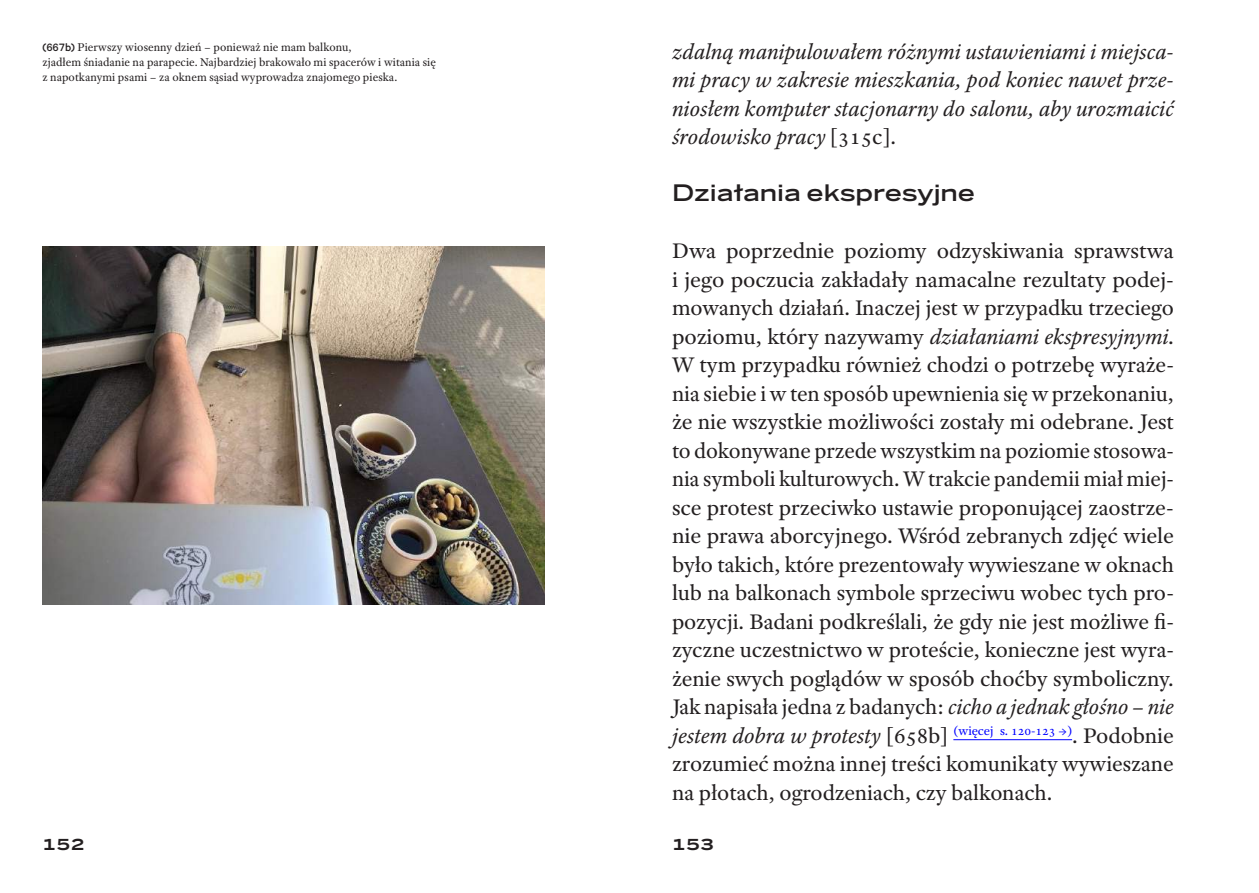
<style>
.page{position:relative;width:1259px;height:893px;background:#fff}
.page>*{position:absolute;margin:0;border:0;box-sizing:border-box;transform-origin:0 0}
.t1{font:22.5px/28.5px "Adobe Text Pro";letter-spacing:-.01em;color:#231f20;text-align:justify;scale:1.04 1}
.t2{font:italic 22.5px/28.5px "Adobe Text Pro";letter-spacing:-.005em;color:#231f20;text-align:justify}
.t3{font:500 22.5px "Benton Sans Wide";color:#231f20}
.t4{font:700 15px "Benton Sans Wide";color:#231f20}
.t5{font:12px/15px "Adobe Text Pro";color:#231f20}
.s1{font-family:"Calibre";font-weight:500}
.s2{font-style:normal}
.s3{font-style:italic}
</style>
<div class="page">
<hr style="left:953px;top:739px;width:119px;height:1px;background:#00f">
<img style="left:43px;top:246px;width:501px;height:358px">
<p class="t5" style="left:43px;top:40px;width:395px"><span class="s1">(667b)</span> Pierwszy wiosenny dzień – ponieważ nie mam balkonu,<br>zjadłem śniadanie na parapecie. Najbardziej brakowało mi spacerów i witania się z napotkanymi psami – za oknem sąsiad wyprowadza znajomego pieska.</p>
<p class="t2" style="left:672px;top:37px;width:503px">zdalną manipulowałem różnymi ustawieniami i miejsca&shy;mi pracy w zakresie mieszkania, pod koniec nawet prze&shy;niosłem komputer stacjonarny do salonu, aby urozmaicić środowisko pracy <span class="s2">[315c].</span></p>
<p class="t3" style="left:672px;top:179px;width:304px">Działania ekspresyjne</p>
<p class="t1" style="left:672px;top:236px;width:484px">Dwa poprzednie poziomy odzyskiwania sprawstwa i jego poczucia zakładały namacalne rezultaty podej&shy;mowanych działań. Inaczej jest w przypadku trzeciego poziomu, który nazywamy <span class="s3">działaniami ekspresyjnymi</span>.<br>W tym przypadku również chodzi o potrzebę wyraże&shy;nia siebie i w ten sposób upewnienia się w przekonaniu, że nie wszystkie możliwości zostały mi odebrane. Jest to dokonywane przede wszystkim na poziomie stosowa&shy;nia symboli kulturowych. W trakcie pandemii miał miej&shy;sce protest przeciwko ustawie proponującej zaostrze&shy;nie prawa aborcyjnego. Wśród zebranych zdjęć wiele było takich, które prezentowały wywieszane w oknach lub na balkonach symbole sprzeciwu wobec tych pro&shy;pozycji. Badani podkreślali, że gdy nie jest możliwe fi&shy;zyczne uczestnictwo w proteście, konieczne jest wyra&shy;żenie swych poglądów w sposób choćby symboliczny.<br>Jak napisała jedna z badanych: <span class="s3">cicho a jednak głośno – nie jestem dobra w protesty</span> [658b] <sup>(więcej</sup> <sup>s.</sup> <sup>120-123</sup> <sup>→)</sup>. Podobnie zrozumieć można innej treści komunikaty wywieszane na płotach, ogrodzeniach, czy balkonach.</p>
<p class="t4" style="left:43px;top:835px;width:44px">152</p>
<p class="t4" style="left:672px;top:835px;width:44px">153</p>
</div>
